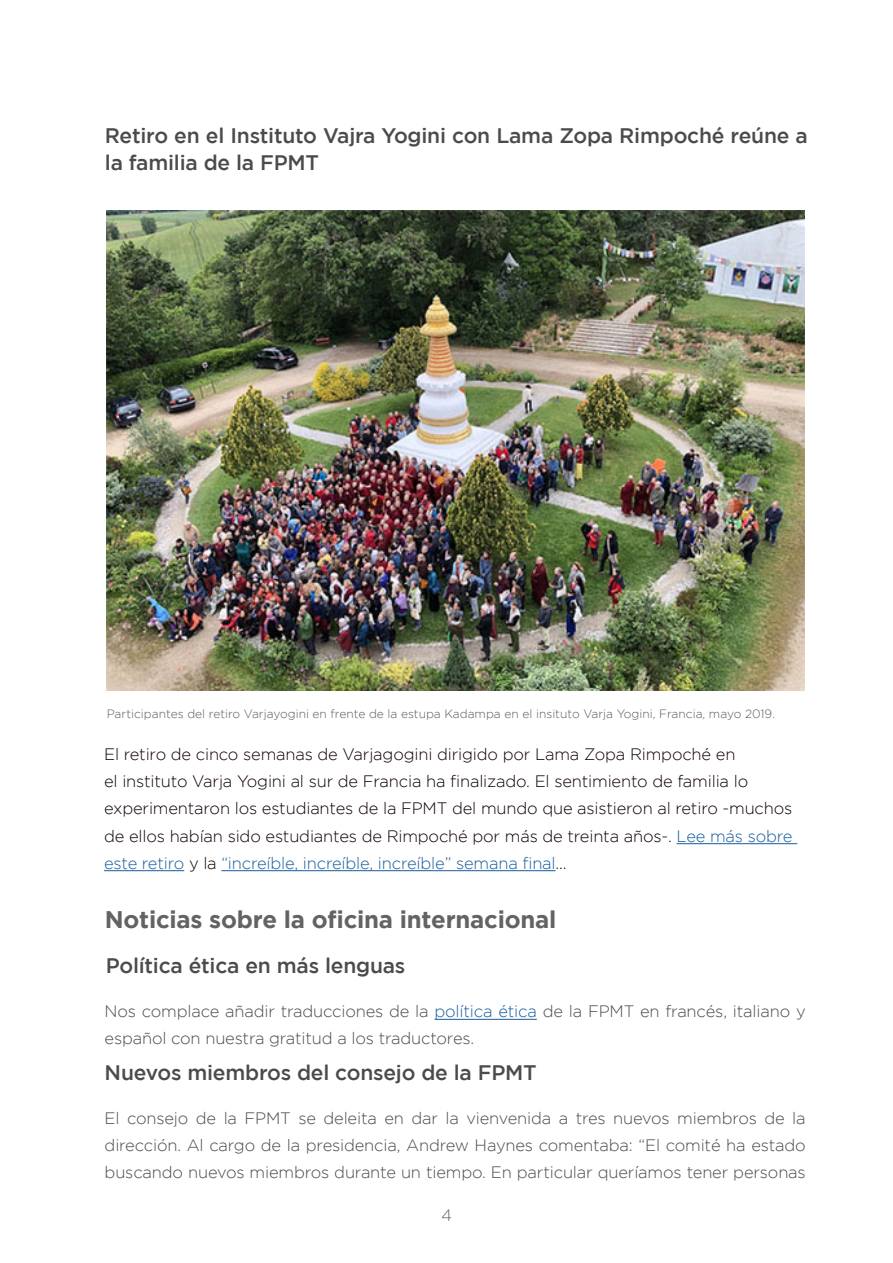
<style>
.page{position:relative;width:893px;height:1263px;background:#fff}
.page>*{position:absolute;margin:0;border:0;box-sizing:border-box;transform-origin:0 0}
.t1{font:700 24px "Gotham";letter-spacing:-.01em;color:#646363}
.t2{font:500 21px/27px "Gotham";letter-spacing:-.01em;color:#4c4b4b}
.t3{font:300 16.5px/27px "Gotham";letter-spacing:-.01em;color:#110002}
.t4{font:300 16.5px/27px "Gotham";letter-spacing:-.01em;color:#4c4b4b}
.t5{font:300 16.5px "Gotham";color:#696768}
.pie_de_foto{font:300 12px "Gotham";color:#5d5b5c}
.s1{color:#175d9e}
</style>
<div class="page">
<hr style="left:676px;top:843px;width:121px;height:1px;background:#175d9e">
<hr style="left:104px;top:870px;width:80px;height:1px;background:#175d9e">
<hr style="left:221px;top:870px;width:335px;height:1px;background:#175d9e">
<img style="left:107px;top:210px;width:698px;height:481px">
<hr style="left:434px;top:1019px;width:103px;height:1px;background:#175d9e">
<p class="t2" style="left:105px;top:121px;width:704px">Retiro en el Instituto Vajra Yogini con Lama Zopa Rimpoché reúne a la familia de la FPMT</p>
<p class="pie_de_foto" style="left:107px;top:707px;width:670px">Participantes del retiro Varjayogini en frente de la estupa Kadampa en el insituto Varja Yogini, Francia, mayo 2019.</p>
<p class="t3" style="left:104px;top:741px;width:690px">El retiro de cinco semanas de Varjagogini dirigido por Lama Zopa Rimpoché en<br>el instituto Varja Yogini al sur de Francia ha finalizado. El sentimiento de familia lo experimentaron los estudiantes de la FPMT del mundo que asistieron al retiro -muchos de ellos habían sido estudiantes de Rimpoché por más de treinta años-. <span class="s1">Lee más sobre este retiro</span> y la <span class="s1">“increíble, increíble, increíble” semana final</span>...</p>
<p class="t1" style="left:105px;top:905px;width:453px">Noticias sobre la oficina internacional</p>
<p class="t2" style="left:106px;top:951px;width:301px">Política ética en más lenguas</p>
<p class="t4" style="left:105px;top:997px;width:703px">Nos complace añadir traducciones de la <span class="s1">política ética</span> de la FPMT en francés, italiano y español con nuestra gratitud a los traductores.</p>
<p class="t2" style="left:105px;top:1058px;width:434px">Nuevos miembros del consejo de la FPMT</p>
<p class="t4" style="left:105px;top:1104px;width:703px;text-align:justify">El consejo de la FPMT se deleita en dar la vienvenida a tres nuevos miembros de la dirección. Al cargo de la presidencia, Andrew Haynes comentaba: “El comité ha estado buscando nuevos miembros durante un tiempo. En particular queríamos tener personas</p>
<p class="t5" style="left:441px;top:1206px;width:12px">4</p>
</div>
